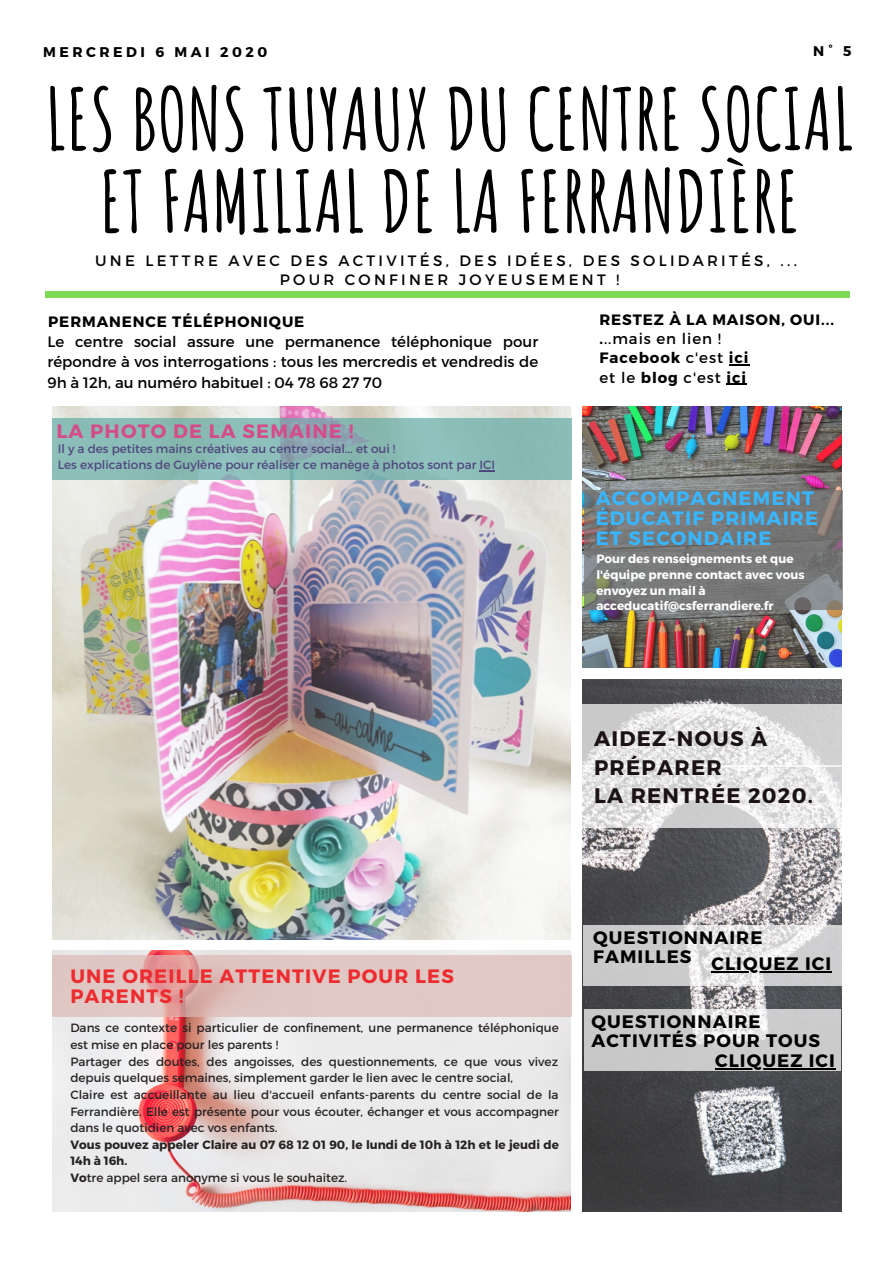
<style>
.page{position:relative;width:894px;height:1264px;background:#fff}
.page>*{position:absolute;margin:0;border:0;box-sizing:border-box;transform-origin:0 0}
.t1{font:700 84px/82.3px "Amatic SC";color:#000;text-align:center}
.t2{font:700 21px/28px "Montserrat";letter-spacing:.06em;color:#1b1216}
.t3{font:700 19.35px/20.2px "Montserrat";letter-spacing:.06em;color:#38b6ff}
.t4{font:700 19.35px/20.2px "Montserrat";letter-spacing:.06em;color:#ed2c30}
.t5{font:700 19.35px "Montserrat";letter-spacing:.06em;color:#d44d8a}
.t6{font:700 18px/18.8px "Montserrat";letter-spacing:.06em;color:#000}
.t7{font:15px/20.2px "Montserrat";letter-spacing:.22em;color:#000;text-align:center}
.t8{font:700 15px/19.2px "Montserrat";letter-spacing:.06em;color:#000}
.t9{font:700 14.1px "Montserrat";letter-spacing:.25em;color:#000}
.t10{font:12px/16.6px "Montserrat";color:#282323}
.t11{font:12px/15.8px "Montserrat";color:#50477e}
.t12{font:700 12px/16.6px "Montserrat";color:#282323}
.t13{font:700 12px/15.8px "Montserrat";color:#fff}
.s1{font-weight:400}
</style>
<div class="page">
<img style="left:53px;top:406px;width:517px;height:533px">
<img style="left:53px;top:950px;width:517px;height:261px">
<img style="left:582px;top:406px;width:259px;height:262px">
<img style="left:582px;top:679px;width:259px;height:532px">
<svg style="left:53px;top:418px;width:519px;height:61px;fill:#8abcb6"></svg>
<svg style="left:584px;top:1009px;width:257px;height:61px;fill:#cacacc"></svg>
<div style="left:45px;top:292px;width:804px;height:5px;background:#7ed957"></div>
<svg style="left:729px;top:364px;width:20px;height:1px"></svg>
<hr style="left:726px;top:383px;width:20px;height:2px;background:#000">
<svg style="left:479px;top:470px;width:16px;height:1px"></svg>
<svg style="left:53px;top:955px;width:519px;height:61px;fill:#e0c7c4"></svg>
<svg style="left:583px;top:925px;width:258px;height:60px;fill:#cdcecf"></svg>
<hr style="left:711px;top:971px;width:121px;height:2px;background:#000">
<svg style="left:582px;top:704px;width:260px;height:62px"></svg>
<svg style="left:584px;top:491px;width:258px;height:58px;fill:#787978"></svg>
<svg style="left:584px;top:549px;width:258px;height:61px;fill:#787979"></svg>
<hr style="left:715px;top:1068px;width:120px;height:1px;background:#000">
<svg style="left:582px;top:766px;width:260px;height:61px"></svg>
<p class="t9" style="left:43px;top:42px;width:226px">MERCREDI 6 MAI 2020</p>
<p class="t9" style="left:812px;top:42px;width:40px">N° 5</p>
<h1 class="t1" style="left:45px;top:77px;width:809px">LES BONS TUYAUX DU CENTRE SOCIAL<br>ET FAMILIAL DE LA FERRANDIÈRE</h1>
<p class="t7" style="left:95px;top:250px;width:703px;line-height:19.2px">UNE LETTRE AVEC DES ACTIVITÉS, DES IDÉES, DES SOLIDARITÉS, ...<br>POUR CONFINER JOYEUSEMENT !</p>
<p class="t8" style="left:48px;top:311px;width:257px">PERMANENCE TÉLÉPHONIQUE</p>
<p class="t8" style="left:599px;top:309px;width:236px">RESTEZ À LA MAISON, OUI... .<span class="s1">..mais en lien !<br></span>Facebook <span class="s1">c'est</span> ici<br><span class="s1">et le</span> blog <span class="s1">c'est</span> ici</p>
<p class="t7" style="left:47px;top:331px;width:492px;text-align:justify">Le centre social assure une permanence téléphonique pour répondre à vos interrogations : tous les mercredis et vendredis de 9h à 12h, au numéro habituel : 04 78 68 27 70</p>
<h3 class="t5" style="left:57px;top:418px;width:298px">LA PHOTO DE LA SEMAINE !</h3>
<p class="t11" style="left:58px;top:440px;width:439px">Il y a des petites mains créatives au centre social... et oui !<br>Les explications de Guylène pour réaliser ce manège à photos sont par ICI</p>
<h3 class="t3" style="left:595px;top:487px;width:224px">ACCOMPAGNEMENT<br>ÉDUCATIF PRIMAIRE<br>ET SECONDAIRE</h3>
<p class="t13" style="left:596px;top:550px;width:209px">Pour des renseignements et que l'équipe prenne contact avec vous envoyez un mail à acceducatif@csferrandiere.fr</p>
<h2 class="t2" style="left:594px;top:724px;width:220px">AIDEZ-NOUS À<br>PRÉPARER<br>LA RENTRÉE 2020.</h2>
<h3 class="t4" style="left:70px;top:964px;width:385px">UNE OREILLE ATTENTIVE POUR LES<br>PARENTS !</h3>
<p class="t10" style="left:70px;top:1019px;width:490px">Dans ce contexte si particulier de confinement, une permanence téléphonique est mise en place pour les parents !<br>Partager des doutes, des angoisses, des questionnements, ce que vous vivez depuis quelques semaines, simplement garder le lien avec le centre social,<br>Claire est accueillante au lieu d'accueil enfants-parents du centre social de la Ferrandière. Elle est présente pour vous écouter, échanger et vous accompagner dans le quotidien avec vos enfants.</p>
<p class="t12" style="left:70px;top:1135px;width:490px">Vous pouvez appeler Claire au 07 68 12 01 90, le lundi de 10h à 12h et le jeudi de<br>14h à 16h.<br>Vo<span class="s1">tre appel sera anonyme si vous le souhaitez.</span></p>
<h3 class="t6" style="left:593px;top:927px;width:171px">QUESTIONNAIRE<br>FAMILLES</h3>
<h3 class="t6" style="left:711px;top:953px;width:121px">CLIQUEZ ICI</h3>
<h3 class="t6" style="left:591px;top:1011px;width:171px">QUESTIONNAIRE</h3>
<h3 class="t6" style="left:591px;top:1030px;width:230px">ACTIVITÉS POUR TOUS</h3>
<h3 class="t6" style="left:715px;top:1050px;width:121px">CLIQUEZ ICI</h3>
</div>
